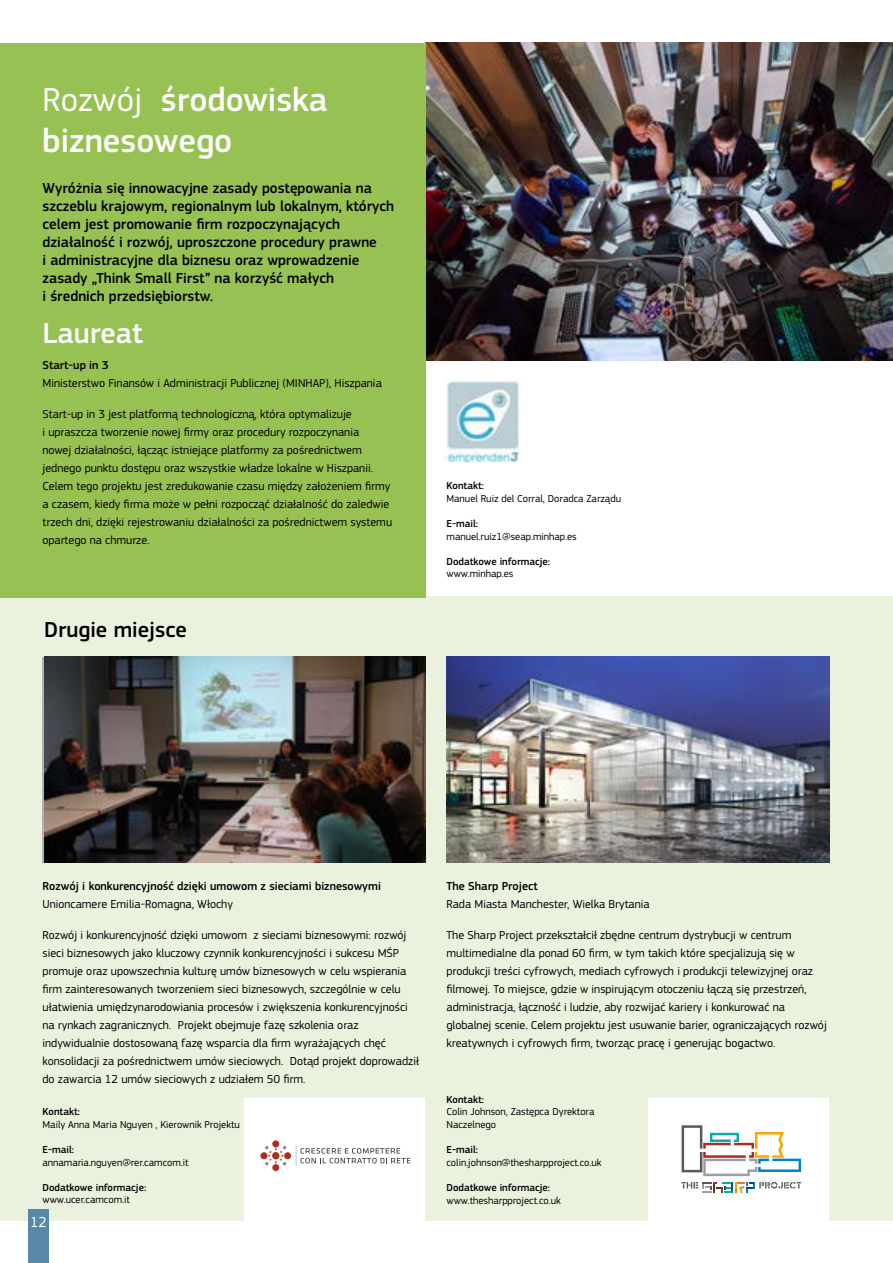
<style>
.page{position:relative;width:893px;height:1263px;background:#fff}
.page>*{position:absolute;margin:0;border:0;box-sizing:border-box;transform-origin:0 0}
.t1{font:500 34.5px/41.4px "PF Square Sans Pro";color:#fff}
.t2{font:500 30px "PF Square Sans Pro";color:#fff}
.t3{font:500 22.5px "PF Square Sans Pro";color:#000}
.t4{font:500 15px/18px "PF Square Sans Pro";color:#000}
.t5{font:15px "PF Square Sans Pro";color:#fff}
.t6{font:12px/18px "PF Square Sans Pro";color:#000}
.t7{font:12px/18px "PF Square Sans Pro";color:#000101}
.t8{font:500 12px "PF Square Sans Pro";color:#000}
.t9{font:500 12px "PF Square Sans Pro";color:#000101}
.t10{font:10.5px/12.6px "PF Square Sans Pro";color:#000}
.t11{font:500 10.5px "PF Square Sans Pro";color:#000}
.s1{font-weight:400}
</style>
<div class="page">
<img style="left:425px;top:43px;width:467px;height:317px">
<div style="left:0;top:43px;width:425px;height:554px;background:#97c152"></div>
<hr style="left:892px;top:43px;width:1px;height:554px;background:#f89833">
<div style="left:0;top:596px;width:893px;height:624px;background:#eaf2dd"></div>
<hr style="left:892px;top:596px;width:1px;height:624px;background:#f5aa35">
<img style="left:44px;top:657px;width:381px;height:205px">
<img style="left:446px;top:657px;width:383px;height:205px">
<div style="left:648px;top:1099px;width:181px;height:164px;background:#fff"></div>
<div style="left:244px;top:1098px;width:181px;height:163px;background:#fff"></div>
<svg style="left:260px;top:1140px;width:150px;height:31px"></svg>
<svg style="left:682px;top:1125px;width:119px;height:51px"></svg>
<svg style="left:681px;top:1182px;width:120px;height:11px"></svg>
<img style="left:444px;top:380px;width:76px;height:82px">
<div style="left:29px;top:1209px;width:20px;height:54px;background:#5987a8"></div>
<h1 class="t1" style="left:43px;top:80px;width:286px"><span class="s1">Rozwój</span> środowiska biznesowego</h1>
<p class="t4" style="left:43px;top:179px;width:353px">Wyróżnia się innowacyjne zasady postępowania na szczeblu krajowym, regionalnym lub lokalnym, których celem jest promowanie firm rozpoczynających działalność i rozwój, uproszczone procedury prawne<br>i administracyjne dla biznesu oraz wprowadzenie zasady „Think Small First” na korzyść małych<br>i średnich przedsiębiorstw.</p>
<h2 class="t2" style="left:43px;top:315px;width:102px">Laureat</h2>
<p class="t8" style="left:43px;top:358px;width:68px">Start-up in 3</p>
<p class="t6" style="left:43px;top:374px;width:341px">Ministerstwo Finansów i Administracji Publicznej (MINHAP), Hiszpania</p>
<p class="t6" style="left:43px;top:405px;width:351px">Start-up in 3 jest platformą technologiczną, która optymalizuje<br>i upraszcza tworzenie nowej firmy oraz procedury rozpoczynania<br>nowej działalności, łącząc istniejące platformy za pośrednictwem jednego punktu dostępu oraz wszystkie władze lokalne w Hiszpanii.<br>Celem tego projektu jest zredukowanie czasu między założeniem firmy a czasem, kiedy firma może w pełni rozpocząć działalność do zaledwie trzech dni, dzięki rejestrowaniu działalności za pośrednictwem systemu opartego na chmurze.</p>
<h3 class="t3" style="left:44px;top:617px;width:144px">Drugie miejsce</h3>
<p class="t11" style="left:446px;top:480px;width:39px">Kontakt:</p>
<p class="t10" style="left:446px;top:492px;width:176px">Manuel Ruiz del Corral, Doradca Zarządu</p>
<p class="t11" style="left:446px;top:517px;width:33px">E-mail:</p>
<p class="t10" style="left:446px;top:530px;width:132px">manuel.ruiz1@seap.minhap.es</p>
<p class="t11" style="left:446px;top:555px;width:105px">Dodatkowe informacje:</p>
<p class="t10" style="left:446px;top:568px;width:69px">www.minhap.es</p>
<p class="t8" style="left:43px;top:879px;width:340px">Rozwój i konkurencyjność dzięki umowom z sieciami biznesowymi</p>
<p class="t6" style="left:43px;top:895px;width:192px">Unioncamere Emilia-Romagna, Włochy</p>
<p class="t6" style="left:43px;top:926px;width:378px">Rozwój i konkurencyjność dzięki umowom z sieciami biznesowymi: rozwój sieci biznesowych jako kluczowy czynnik konkurencyjności i sukcesu MŚP promuje oraz upowszechnia kulturę umów biznesowych w celu wspierania firm zainteresowanych tworzeniem sieci biznesowych, szczególnie w celu ułatwienia umiędzynarodowiania procesów i zwiększenia konkurencyjności na rynkach zagranicznych. Projekt obejmuje fazę szkolenia oraz indywidualnie dostosowaną fazę wsparcia dla firm wyrażających chęć konsolidacji za pośrednictwem umów sieciowych. Dotąd projekt doprowadził do zawarcia 12 umów sieciowych z udziałem 50 firm.</p>
<p class="t11" style="left:43px;top:1106px;width:39px">Kontakt:</p>
<p class="t10" style="left:43px;top:1118px;width:199px">Maily Anna Maria Nguyen , Kierownik Projektu</p>
<p class="t11" style="left:43px;top:1143px;width:33px">E-mail:</p>
<p class="t10" style="left:43px;top:1156px;width:148px">annamaria.nguyen@rer.camcom.it</p>
<p class="t11" style="left:43px;top:1181px;width:105px">Dodatkowe informacje:</p>
<p class="t10" style="left:43px;top:1194px;width:89px">www.ucer.camcom.it</p>
<p class="t5" style="left:30px;top:1213px;width:18px">12</p>
<p class="t9" style="left:446px;top:879px;width:93px">The Sharp Project</p>
<p class="t7" style="left:446px;top:895px;width:205px">Rada Miasta Manchester, Wielka Brytania</p>
<p class="t7" style="left:446px;top:926px;width:382px">The Sharp Project przekształcił zbędne centrum dystrybucji w centrum multimedialne dla ponad 60 firm, w tym takich które specjalizują się w produkcji treści cyfrowych, mediach cyfrowych i produkcji telewizyjnej oraz filmowej. To miejsce, gdzie w inspirującym otoczeniu łączą się przestrzeń, administracja, łączność i ludzie, aby rozwijać kariery i konkurować na globalnej scenie. Celem projektu jest usuwanie barier, ograniczających rozwój kreatywnych i cyfrowych firm, tworząc pracę i generując bogactwo.</p>
<p class="t11" style="left:446px;top:1093px;width:39px">Kontakt:</p>
<p class="t10" style="left:446px;top:1105px;width:149px">Colin Johnson, Zastępca Dyrektora<br>Naczelnego</p>
<p class="t11" style="left:446px;top:1143px;width:33px">E-mail:</p>
<p class="t10" style="left:446px;top:1156px;width:157px">colin.johnson@thesharpproject.co.uk</p>
<p class="t11" style="left:446px;top:1181px;width:105px">Dodatkowe informacje:</p>
<p class="t10" style="left:446px;top:1194px;width:116px">www.thesharpproject.co.uk</p>
</div>
